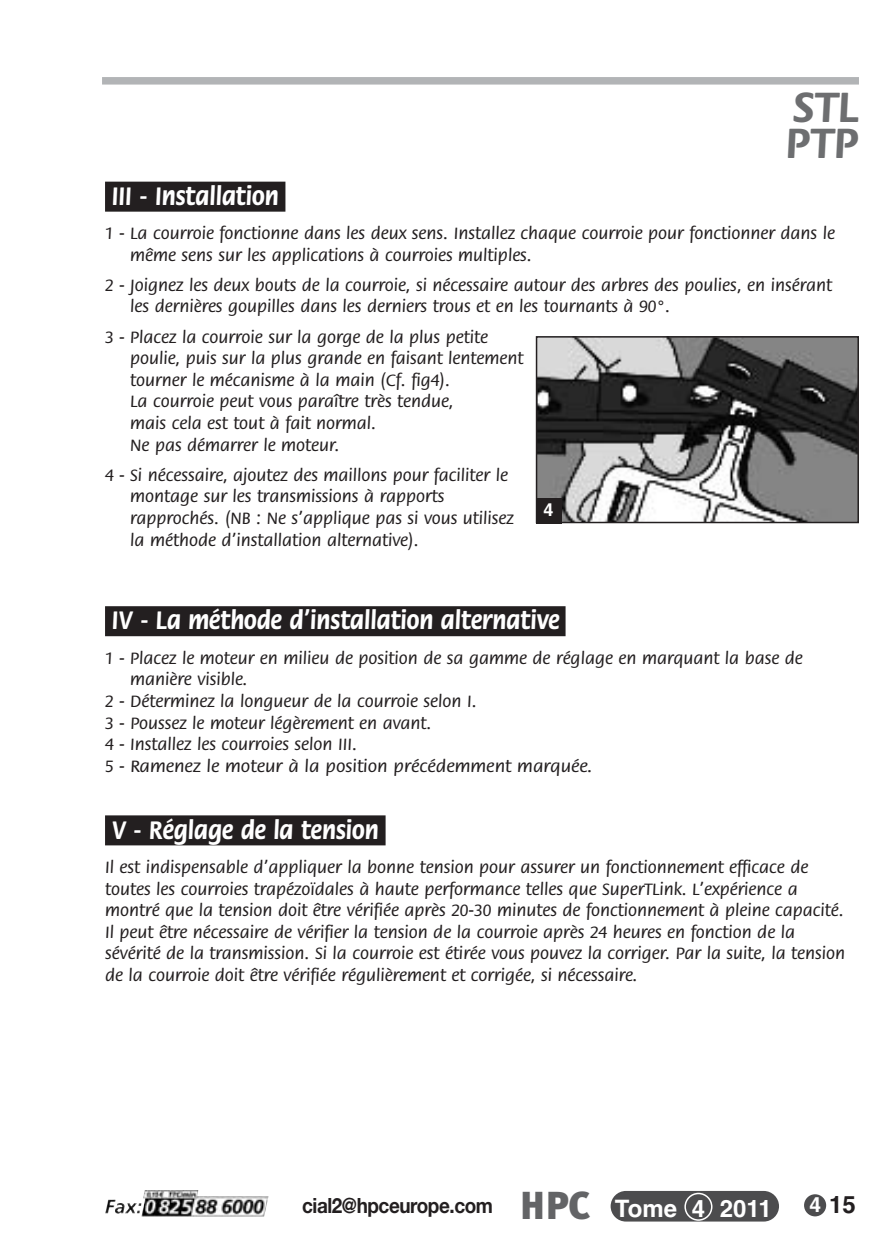
<style>
.page{position:relative;width:893px;height:1259px;background:#fff}
.page>*{position:absolute;margin:0;border:0;box-sizing:border-box;transform-origin:0 0}
.t1{font:700 45px/36px "Flora";color:#6d6e70}
.t2{font:700 27px "Flora";color:#fff;scale:.9 1}
.t3{font:700 24px "Helvetica";color:#231f20}
.t4{font:700 21px "Helvetica Neue";letter-spacing:-.02em;color:#231f20;scale:.9 1}
.t5{font:500 18px/21.6px "Flora";color:#231f20}
.t6{font:700 18px "Helvetica";color:#fff}
.s1{color:#231f20}
.s2{font-family:"Meta Plus";font-weight:900;font-size:39px;color:#636466}
.s3{font-family:"Helvetica";font-size:24px;color:#fff}
.s4{font-size:21px;color:#fff}
</style>
<div class="page">
<div style="left:611px;top:1191px;width:168px;height:30px;background:#4c4c4e;border-radius:15px"></div>
<img style="left:105px;top:1199px;width:20px;height:14px">
<div style="left:804px;top:1194px;width:22px;height:22px;background:#4c4c4e;border-radius:50%"></div>
<div style="left:684px;top:1192px;width:28px;height:28px;border:3px solid #fff;border-radius:50%"></div>
<div style="left:105px;top:182px;width:180px;height:30px;background:#231f20"></div>
<div style="left:105px;top:606px;width:461px;height:30px;background:#231f20"></div>
<div style="left:105px;top:815px;width:281px;height:30px;background:#231f20"></div>
<img style="left:539px;top:339px;width:317px;height:181px">
<div style="left:536px;top:336px;width:323px;height:187px;border:2px solid #231f20"></div>
<div style="left:536px;top:498px;width:25px;height:25px;background:#231f20"></div>
<div style="left:102px;top:77px;width:757px;height:8px;background:#b2b4b6"></div>
<p class="t1" style="left:786px;top:93px;width:75px">STL<br>PTP</p>
<p class="t2" style="left:105px;top:185px;width:202px"><span class="s1">.</span>III - Installation<span class="s1">.</span></p>
<p class="t5" style="left:130px;top:224px;width:706px;text-indent:-25px">1 - La courroie fonctionne dans les deux sens. Installez chaque courroie pour fonctionner dans le même sens sur les applications à courroies multiples.</p>
<p class="t5" style="left:130px;top:275px;width:703px;text-indent:-25px">2 - Joignez les deux bouts de la courroie, si nécessaire autour des arbres des poulies, en insérant les dernières goupilles dans les derniers trous et en les tournants à 90°.</p>
<p class="t5" style="left:130px;top:327px;width:395px;text-indent:-25px">3 - Placez la courroie sur la gorge de la plus petite poulie, puis sur la plus grande en faisant lentement tourner le mécanisme à la main (Cf. fig4).<br>La courroie peut vous paraître très tendue,<br>mais cela est tout à fait normal.<br>Ne pas démarrer le moteur.</p>
<p class="t5" style="left:130px;top:465px;width:385px;text-indent:-25px">4 - Si nécessaire, ajoutez des maillons pour faciliter le montage sur les transmissions à rapports rapprochés. (NB : Ne s’applique pas si vous utilisez la méthode d’installation alternative).</p>
<p class="t6" style="left:543px;top:503px;width:12px">4</p>
<p class="t2" style="left:105px;top:609px;width:513px"><span class="s1">.</span>IV - La méthode d’installation alternative<span class="s1">.</span></p>
<p class="t5" style="left:105px;top:648px;width:699px">1 - Placez le moteur en milieu de position de sa gamme de réglage en marquant la base de</p>
<p class="t5" style="left:130px;top:670px;width:119px">manière visible.</p>
<p class="t5" style="left:105px;top:691px;width:373px">2 - Déterminez la longueur de la courroie selon I.</p>
<p class="t5" style="left:105px;top:713px;width:328px">3 - Poussez le moteur légèrement en avant.</p>
<p class="t5" style="left:105px;top:734px;width:254px">4 - Installez les courroies selon III.</p>
<p class="t5" style="left:105px;top:756px;width:489px">5 - Ramenez le moteur à la position précédemment marquée.</p>
<p class="t2" style="left:105px;top:818px;width:313px"><span class="s1">.</span>V - Réglage de la tension<span class="s1">.</span></p>
<p class="t5" style="left:105px;top:857px;width:742px">Il est indispensable d’appliquer la bonne tension pour assurer un fonctionnement efficace de toutes les courroies trapézoïdales à haute performance telles que SuperTLink. L’expérience a montré que la tension doit être vérifiée après 20-30 minutes de fonctionnement à pleine capacité.<br>Il peut être nécessaire de vérifier la tension de la courroie après 24 heures en fonction de la sévérité de la transmission. Si la courroie est étirée vous pouvez la corriger. Par la suite, la tension de la courroie doit être vérifiée régulièrement et corrigée, si nécessaire.</p>
<p class="t4" style="left:302px;top:1198px;width:523px">cial2@hpceurope.com <span class="s2">HPC</span> <span class="s3">Tome 4 2011</span></p>
<p class="t3" style="left:809px;top:1196px;width:48px"><span class="s4">4</span> 15</p>
</div>
